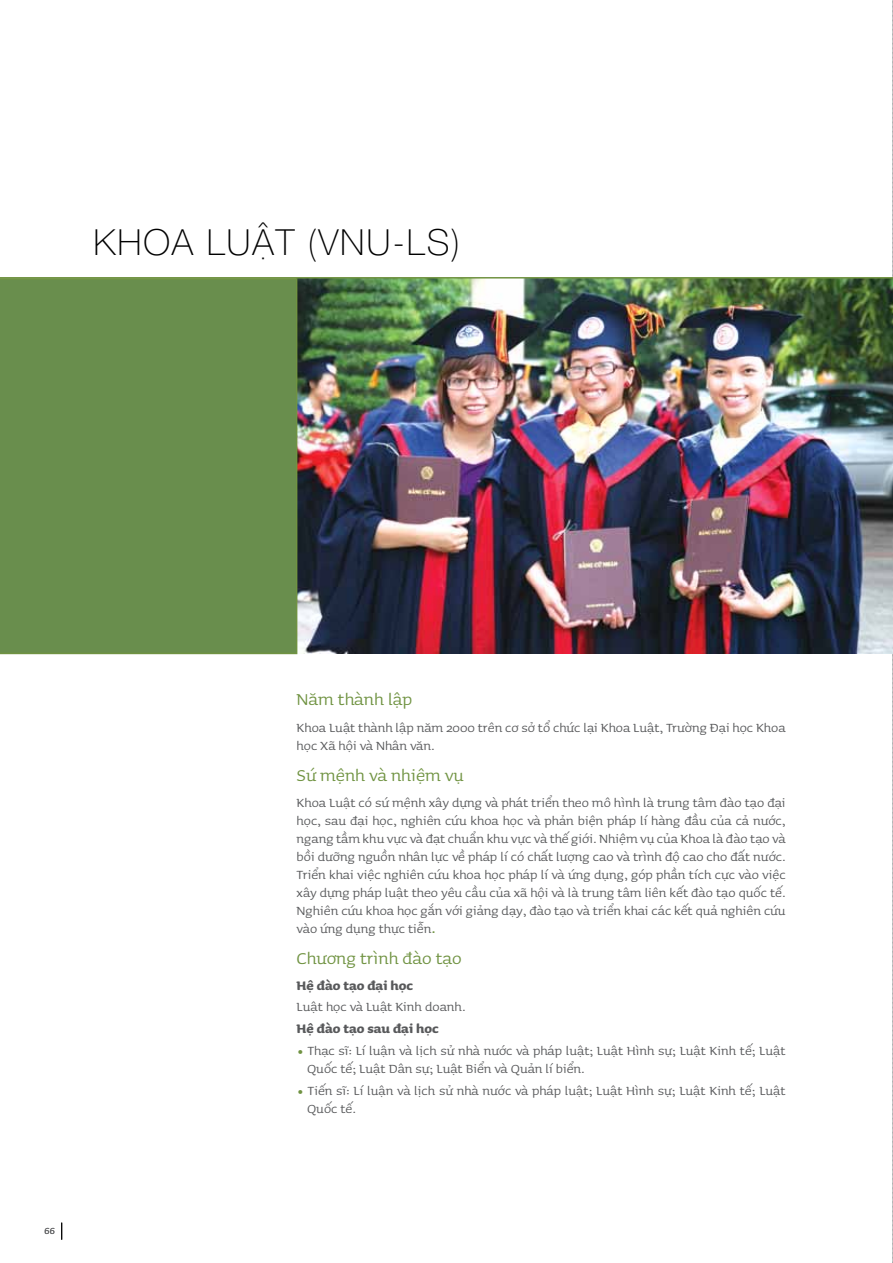
<style>
.page{position:relative;width:893px;height:1263px;background:#fff}
.page>*{position:absolute;margin:0;border:0;box-sizing:border-box;transform-origin:0 0}
.t1{font:36px "Oxydesign HE35 Thin";letter-spacing:.05em;color:#000}
.t2{font:21px "Oxydesign SR";color:#709342}
.t3{font:15.75px/18px "Oxydesign SR";color:#58595b}
.t4{font:15.75px "Oxydesign SR Bold";letter-spacing:-.01em;color:#58595b}
.t5{font:12px "Oxydesign SR";color:#58595b}
.s1{font-size:21px;color:#709342}
</style>
<div class="page">
<svg style="left:892px;top:0;width:1px;height:1263px"></svg>
<svg style="left:61px;top:1222px;width:1px;height:18px"></svg>
<img style="left:297px;top:279px;width:596px;height:374px">
<div style="left:0;top:279px;width:297px;height:375px;background:#698e4d"></div>
<hr style="left:0;top:277px;width:893px;height:2px;background:#709342">
<h1 class="t1" style="left:94px;top:218px;width:368px">KHOA LUẬT (VNU-LS)</h1>
<p class="t5" style="left:45px;top:1224px;width:12px">66</p>
<h2 class="t2" style="left:297px;top:687px;width:117px">Năm thành lập</h2>
<p class="t3" style="left:297px;top:718px;width:490px">Khoa Luật thành lập năm 2000 trên cơ sở tổ chức lại Khoa Luật, Trường Đại học Khoa học Xã hội và Nhân văn.</p>
<h2 class="t2" style="left:297px;top:762px;width:169px">Sứ mệnh và nhiệm vụ</h2>
<p class="t3" style="left:297px;top:793px;width:490px;text-align:justify">Khoa Luật có sứ mệnh xây dựng và phát triển theo mô hình là trung tâm đào tạo đại học, sau đại học, nghiên cứu khoa học và phản biện pháp lí hàng đầu của cả nước, ngang tầm khu vực và đạt chuẩn khu vực và thế giới. Nhiệm vụ của Khoa là đào tạo và bồi dưỡng nguồn nhân lực về pháp lí có chất lượng cao và trình độ cao cho đất nước.<br>Triển khai việc nghiên cứu khoa học pháp lí và ứng dụng, góp phần tích cực vào việc xây dựng pháp luật theo yêu cầu của xã hội và là trung tâm liên kết đào tạo quốc tế.<br>Nghiên cứu khoa học gắn với giảng dạy, đào tạo và triển khai các kết quả nghiên cứu vào ứng dụng thực tiễn<span class="s1">.</span></p>
<h2 class="t2" style="left:297px;top:946px;width:167px">Chương trình đào tạo</h2>
<p class="t4" style="left:297px;top:975px;width:118px">Hệ đào tạo đại học</p>
<p class="t3" style="left:297px;top:997px;width:170px">Luật học và Luật Kinh doanh.</p>
<p class="t4" style="left:297px;top:1018px;width:143px">Hệ đào tạo sau đại học</p>
<p class="t3" style="left:307px;top:1041px;width:480px;text-indent:-10px"><sub>•</sub> Thạc sĩ: Lí luận và lịch sử nhà nước và pháp luật; Luật Hình sự; Luật Kinh tế; Luật<br>Quốc tế; Luật Dân sự; Luật Biển và Quản lí biển.</p>
<p class="t3" style="left:307px;top:1082px;width:480px;text-indent:-10px"><sub>•</sub> Tiến sĩ: Lí luận và lịch sử nhà nước và pháp luật; Luật Hình sự; Luật Kinh tế; Luật<br>Quốc tế.</p>
</div>
